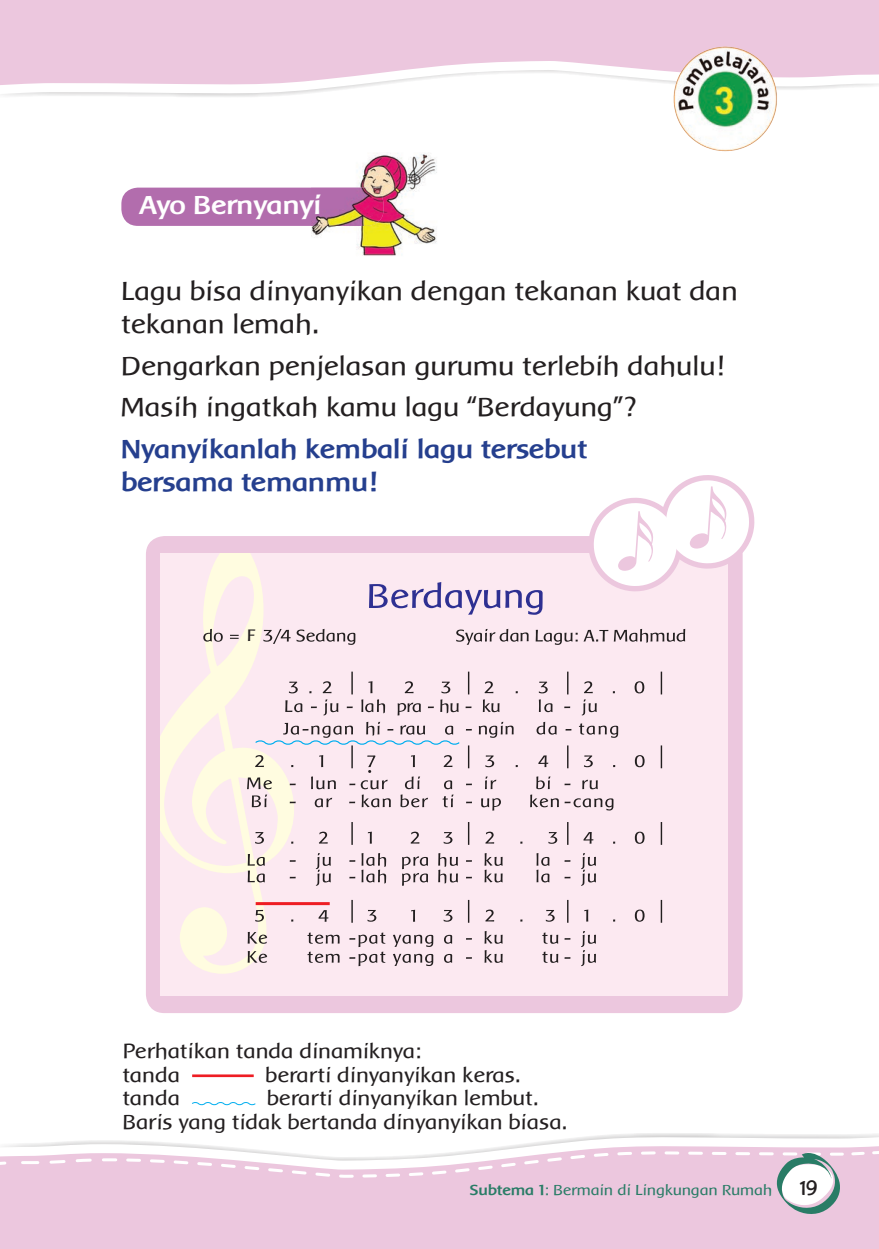
<style>
.page{position:relative;width:879px;height:1249px;background:#fff}
.page>*{position:absolute;margin:0;border:0;box-sizing:border-box;transform-origin:0 0}
.t1{font:27px/33px "Baar Metanoia";color:#231f20}
.t2{font:700 27px/33px "Baar Metanoia";color:#253f8e}
.t3{font:700 27px "Baar Metanoia";color:#fff}
.t4{font:21px/23.5px "Baar Metanoia";color:#231f20}
.t5{font:21px "Playtime With Hot Toddies";color:#231f20}
.t6{font:17.25px "Baar Metanoia";color:#231f20}
.t7{font:15px "Baar Metanoia";color:#297c66}
.s1{font-weight:700}
</style>
<div class="page">
<svg style="left:2px;top:87px;width:838px;height:9px"></svg>
<svg style="left:0;top:0;width:878px;height:87px;background:#eecde1"></svg>
<svg style="left:51px;top:1134px;width:827px;height:9px"></svg>
<svg style="left:0;top:1143px;width:878px;height:105px;background:#edcae0"></svg>
<svg style="left:0;top:1148px;width:592px;height:31px"></svg>
<svg style="left:592px;top:1148px;width:286px;height:67px;background:#e3c9db"></svg>
<div style="left:121px;top:188px;width:262px;height:38px;background:#b26dad;border-radius:17px"></div>
<img style="left:311px;top:153px;width:126px;height:103px">
<img style="left:311px;top:188px;width:72px;height:38px">
<img style="left:311px;top:195px;width:9px;height:24px">
<hr style="left:192px;top:1074px;width:62px;height:3px;background:#ee1d23">
<svg style="left:192px;top:1102px;width:64px;height:4px"></svg>
<img style="left:672px;top:44px;width:107px;height:108px">
<div style="left:146px;top:536px;width:596px;height:477px;background:#ecc7de;border-radius:19px"></div>
<div style="left:160px;top:553px;width:567px;height:442px;background:#fce9f1"></div>
<svg style="left:160px;top:553px;width:134px;height:420px"></svg>
<svg style="left:589px;top:475px;width:166px;height:118px"></svg>
<svg style="left:369px;top:582px;width:173px;height:32px"></svg>
<svg style="left:203px;top:628px;width:20px;height:13px"></svg>
<svg style="left:230px;top:634px;width:9px;height:5px"></svg>
<svg style="left:263px;top:629px;width:27px;height:15px"></svg>
<svg style="left:296px;top:628px;width:59px;height:17px"></svg>
<svg style="left:535px;top:629px;width:42px;height:16px"></svg>
<svg style="left:583px;top:628px;width:102px;height:14px"></svg>
<svg style="left:289px;top:681px;width:9px;height:12px"></svg>
<svg style="left:322px;top:681px;width:9px;height:12px"></svg>
<hr style="left:351px;top:671px;width:2px;height:23px;background:#231f20">
<svg style="left:404px;top:681px;width:9px;height:12px"></svg>
<svg style="left:441px;top:681px;width:9px;height:12px"></svg>
<svg style="left:468px;top:671px;width:1px;height:23px"></svg>
<svg style="left:538px;top:681px;width:9px;height:12px"></svg>
<svg style="left:567px;top:671px;width:1px;height:23px"></svg>
<svg style="left:584px;top:681px;width:8px;height:12px"></svg>
<svg style="left:484px;top:681px;width:9px;height:12px"></svg>
<svg style="left:634px;top:681px;width:10px;height:12px"></svg>
<hr style="left:660px;top:671px;width:2px;height:23px;background:#231f20">
<svg style="left:285px;top:700px;width:17px;height:12px"></svg>
<svg style="left:311px;top:706px;width:6px;height:2px"></svg>
<svg style="left:323px;top:699px;width:15px;height:16px"></svg>
<svg style="left:361px;top:699px;width:24px;height:14px"></svg>
<svg style="left:397px;top:702px;width:23px;height:13px"></svg>
<svg style="left:428px;top:706px;width:6px;height:2px"></svg>
<svg style="left:440px;top:699px;width:18px;height:14px"></svg>
<svg style="left:465px;top:706px;width:6px;height:2px"></svg>
<svg style="left:483px;top:699px;width:16px;height:13px"></svg>
<svg style="left:538px;top:699px;width:14px;height:13px"></svg>
<svg style="left:564px;top:706px;width:6px;height:2px"></svg>
<svg style="left:581px;top:699px;width:15px;height:16px"></svg>
<svg style="left:456px;top:629px;width:72px;height:16px"></svg>
<svg style="left:479px;top:721px;width:34px;height:16px"></svg>
<svg style="left:536px;top:721px;width:20px;height:13px"></svg>
<svg style="left:579px;top:723px;width:39px;height:14px"></svg>
<svg style="left:255px;top:755px;width:9px;height:12px"></svg>
<svg style="left:319px;top:755px;width:4px;height:12px"></svg>
<svg style="left:368px;top:681px;width:4px;height:12px"></svg>
<hr style="left:351px;top:745px;width:2px;height:23px;background:#231f20">
<svg style="left:411px;top:755px;width:4px;height:12px"></svg>
<svg style="left:443px;top:755px;width:9px;height:12px"></svg>
<svg style="left:468px;top:746px;width:1px;height:22px"></svg>
<svg style="left:485px;top:755px;width:9px;height:12px"></svg>
<svg style="left:538px;top:755px;width:10px;height:12px"></svg>
<svg style="left:567px;top:745px;width:1px;height:23px"></svg>
<svg style="left:584px;top:755px;width:8px;height:12px"></svg>
<svg style="left:634px;top:755px;width:10px;height:12px"></svg>
<hr style="left:660px;top:745px;width:2px;height:23px;background:#231f20">
<svg style="left:311px;top:776px;width:25px;height:13px"></svg>
<svg style="left:466px;top:783px;width:6px;height:2px"></svg>
<svg style="left:485px;top:776px;width:11px;height:13px"></svg>
<svg style="left:564px;top:783px;width:6px;height:2px"></svg>
<svg style="left:582px;top:779px;width:15px;height:10px"></svg>
<svg style="left:247px;top:777px;width:25px;height:30px"></svg>
<svg style="left:314px;top:797px;width:18px;height:10px"></svg>
<svg style="left:349px;top:779px;width:42px;height:28px"></svg>
<svg style="left:400px;top:776px;width:28px;height:31px"></svg>
<svg style="left:367px;top:755px;width:8px;height:17px"></svg>
<svg style="left:442px;top:780px;width:11px;height:27px"></svg>
<svg style="left:481px;top:798px;width:20px;height:12px"></svg>
<svg style="left:466px;top:801px;width:6px;height:2px"></svg>
<svg style="left:530px;top:776px;width:28px;height:31px"></svg>
<svg style="left:564px;top:798px;width:49px;height:12px"></svg>
<svg style="left:255px;top:832px;width:9px;height:11px"></svg>
<svg style="left:319px;top:831px;width:8px;height:12px"></svg>
<hr style="left:351px;top:822px;width:2px;height:22px;background:#231f20">
<svg style="left:368px;top:831px;width:4px;height:12px"></svg>
<svg style="left:410px;top:831px;width:9px;height:12px"></svg>
<svg style="left:443px;top:832px;width:9px;height:11px"></svg>
<svg style="left:468px;top:822px;width:1px;height:22px"></svg>
<svg style="left:485px;top:831px;width:9px;height:12px"></svg>
<svg style="left:548px;top:832px;width:9px;height:11px"></svg>
<svg style="left:567px;top:822px;width:1px;height:22px"></svg>
<svg style="left:583px;top:832px;width:10px;height:11px"></svg>
<svg style="left:634px;top:831px;width:10px;height:12px"></svg>
<hr style="left:660px;top:822px;width:2px;height:22px;background:#231f20">
<svg style="left:248px;top:854px;width:17px;height:28px"></svg>
<svg style="left:316px;top:853px;width:15px;height:32px"></svg>
<svg style="left:349px;top:876px;width:6px;height:2px"></svg>
<svg style="left:361px;top:853px;width:25px;height:30px"></svg>
<svg style="left:402px;top:856px;width:26px;height:29px"></svg>
<svg style="left:438px;top:853px;width:20px;height:30px"></svg>
<svg style="left:466px;top:876px;width:6px;height:2px"></svg>
<svg style="left:484px;top:853px;width:18px;height:29px"></svg>
<svg style="left:536px;top:853px;width:13px;height:29px"></svg>
<svg style="left:564px;top:876px;width:6px;height:2px"></svg>
<svg style="left:581px;top:853px;width:15px;height:32px"></svg>
<svg style="left:255px;top:909px;width:9px;height:12px"></svg>
<svg style="left:318px;top:910px;width:10px;height:11px"></svg>
<hr style="left:351px;top:899px;width:2px;height:23px;background:#231f20">
<svg style="left:367px;top:909px;width:9px;height:12px"></svg>
<svg style="left:411px;top:909px;width:4px;height:12px"></svg>
<svg style="left:443px;top:909px;width:9px;height:12px"></svg>
<svg style="left:468px;top:899px;width:1px;height:23px"></svg>
<svg style="left:485px;top:909px;width:9px;height:12px"></svg>
<svg style="left:545px;top:909px;width:9px;height:12px"></svg>
<svg style="left:567px;top:899px;width:1px;height:23px"></svg>
<svg style="left:584px;top:909px;width:4px;height:12px"></svg>
<svg style="left:634px;top:909px;width:10px;height:12px"></svg>
<hr style="left:660px;top:899px;width:2px;height:23px;background:#231f20">
<svg style="left:248px;top:931px;width:19px;height:12px"></svg>
<svg style="left:307px;top:932px;width:32px;height:11px"></svg>
<svg style="left:393px;top:934px;width:40px;height:12px"></svg>
<svg style="left:444px;top:934px;width:8px;height:9px"></svg>
<svg style="left:484px;top:931px;width:18px;height:12px"></svg>
<svg style="left:542px;top:932px;width:16px;height:11px"></svg>
<svg style="left:248px;top:950px;width:19px;height:12px"></svg>
<svg style="left:307px;top:951px;width:32px;height:11px"></svg>
<svg style="left:349px;top:932px;width:36px;height:34px"></svg>
<svg style="left:393px;top:953px;width:40px;height:13px"></svg>
<svg style="left:444px;top:953px;width:8px;height:9px"></svg>
<svg style="left:484px;top:950px;width:18px;height:12px"></svg>
<svg style="left:542px;top:951px;width:16px;height:11px"></svg>
<svg style="left:581px;top:931px;width:15px;height:35px"></svg>
<hr style="left:256px;top:902px;width:73px;height:3px;background:#ee1d23">
<svg style="left:254px;top:721px;width:217px;height:25px"></svg>
<p class="t3" style="left:140px;top:190px;width:183px">Ayo Bernyanyi</p>
<p class="t1" style="left:121px;top:275px;width:618px">Lagu bisa dinyanyikan dengan tekanan kuat dan tekanan lemah.</p>
<p class="t1" style="left:121px;top:345px;width:604px;line-height:41.5px">Dengarkan penjelasan gurumu terlebih dahulu!<br>Masih ingatkah kamu lagu “Berdayung”?</p>
<p class="t2" style="left:121px;top:432px;width:468px">Nyanyikanlah kembali lagu tersebut bersama temanmu!</p>
<p class="t6" style="left:247px;top:626px;width:10px">F</p>
<p class="t4" style="left:123px;top:1039px;width:300px">Perhatikan tanda dinamiknya: tanda</p>
<p class="t4" style="left:265px;top:1062px;width:257px">berarti dinyanyikan keras.</p>
<p class="t4" style="left:123px;top:1086px;width:446px;text-indent:144px">berarti dinyanyikan lembut.<br>Baris yang tidak bertanda dinyanyikan biasa.</p>
<p class="t4" style="left:123px;top:1086px;width:59px">tanda</p>
<p class="t7" style="left:470px;top:1181px;width:304px"><span class="s1">Subtema 1</span>: Bermain di Lingkungan Rumah</p>
<p class="t5" style="left:799px;top:1174px;width:19px">19</p>
</div>
